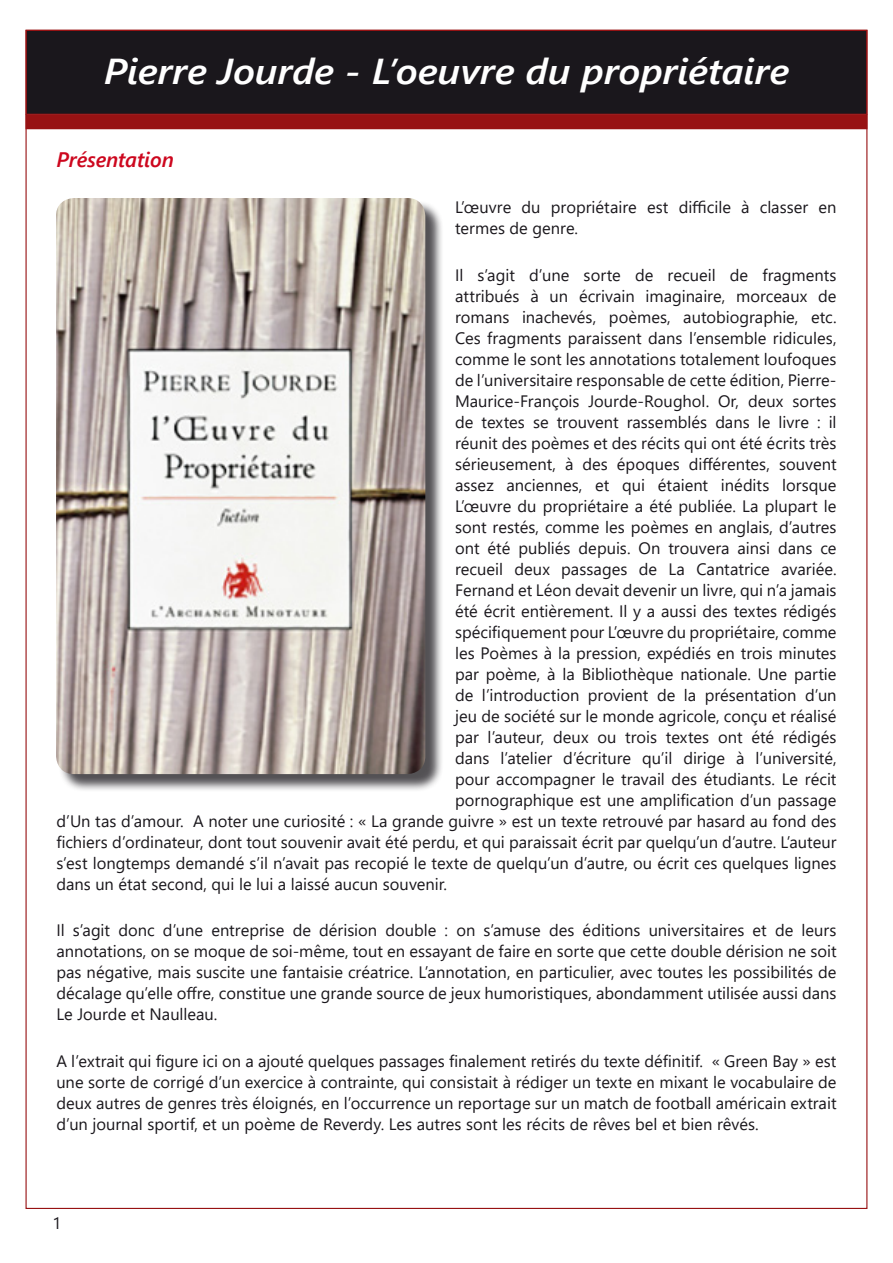
<style>
.page{position:relative;width:893px;height:1263px;background:#fff}
.page>*{position:absolute;margin:0;border:0;box-sizing:border-box;transform-origin:0 0}
.t1{font:italic 600 36px "Segoe UI";letter-spacing:-.005em;color:#fff;scale:1.1 1}
.Chapitre{font:italic 600 21px "Segoe UI";letter-spacing:-.01em;color:#cd071e}
.paragraphe{font:16.5px/21px "Segoe UI";color:#1a171c;text-align:justify}
</style>
<div class="page">
<div style="left:26px;top:30px;width:841px;height:84px;background:#1a171c"></div>
<div style="left:26px;top:114px;width:841px;height:15px;background:#971213"></div>
<div style="left:58px;top:200px;width:386px;height:593px;background:#1a171c;opacity:.75"></div>
<img style="left:56px;top:198px;width:369px;height:576px">
<h1 class="t1" style="left:104px;top:42px;width:625px">Pierre Jourde - L’oeuvre du propriétaire</h1>
<p class="Chapitre" style="left:56px;top:142px;width:119px">Présentation</p>
<p class="paragraphe" style="left:455px;top:197px;width:383px">L’œuvre du propriétaire est difficile à classer en termes de genre.</p>
<p class="paragraphe" style="left:455px;top:264px;width:383px">Il s’agit d’une sorte de recueil de fragments</p>
<p class="paragraphe" style="left:455px;top:285px;width:383px">attribués à un écrivain imaginaire, morceaux de</p>
<p class="paragraphe" style="left:455px;top:306px;width:383px">romans inachevés, poèmes, autobiographie, etc.</p>
<p class="paragraphe" style="left:455px;top:327px;width:383px">Ces fragments paraissent dans l’ensemble ridicules,</p>
<p class="paragraphe" style="left:455px;top:348px;width:383px">comme le sont les annotations totalement loufoques</p>
<p class="paragraphe" style="left:455px;top:369px;width:383px">de l’universitaire responsable de cette édition, Pierre-</p>
<p class="paragraphe" style="left:455px;top:390px;width:383px">Maurice-François Jourde-Roughol. Or, deux sortes</p>
<p class="paragraphe" style="left:455px;top:411px;width:383px">de textes se trouvent rassemblés dans le livre : il</p>
<p class="paragraphe" style="left:455px;top:432px;width:383px">réunit des poèmes et des récits qui ont été écrits très</p>
<p class="paragraphe" style="left:455px;top:453px;width:383px">sérieusement, à des époques différentes, souvent</p>
<p class="paragraphe" style="left:455px;top:474px;width:383px">assez anciennes, et qui étaient inédits lorsque</p>
<p class="paragraphe" style="left:455px;top:495px;width:383px">L’œuvre du propriétaire a été publiée. La plupart le</p>
<p class="paragraphe" style="left:455px;top:516px;width:383px">sont restés, comme les poèmes en anglais, d’autres</p>
<p class="paragraphe" style="left:455px;top:537px;width:383px">ont été publiés depuis. On trouvera ainsi dans ce</p>
<p class="paragraphe" style="left:455px;top:558px;width:383px">recueil deux passages de La Cantatrice avariée.</p>
<p class="paragraphe" style="left:455px;top:579px;width:383px">Fernand et Léon devait devenir un livre, qui n’a jamais</p>
<p class="paragraphe" style="left:455px;top:600px;width:383px">été écrit entièrement. Il y a aussi des textes rédigés</p>
<p class="paragraphe" style="left:455px;top:621px;width:383px">spécifiquement pour L’œuvre du propriétaire, comme</p>
<p class="paragraphe" style="left:455px;top:642px;width:383px">les Poèmes à la pression, expédiés en trois minutes</p>
<p class="paragraphe" style="left:455px;top:663px;width:383px">par poème, à la Bibliothèque nationale. Une partie</p>
<p class="paragraphe" style="left:455px;top:684px;width:383px">de l’introduction provient de la présentation d’un</p>
<p class="paragraphe" style="left:455px;top:705px;width:383px">jeu de société sur le monde agricole, conçu et réalisé</p>
<p class="paragraphe" style="left:455px;top:726px;width:383px">par l’auteur, deux ou trois textes ont été rédigés</p>
<p class="paragraphe" style="left:455px;top:747px;width:383px">dans l’atelier d’écriture qu’il dirige à l’université,</p>
<p class="paragraphe" style="left:455px;top:768px;width:383px">pour accompagner le travail des étudiants. Le récit</p>
<p class="paragraphe" style="left:455px;top:789px;width:383px">pornographique est une amplification d’un passage</p>
<p class="paragraphe" style="left:56px;top:810px;width:782px">d’Un tas d’amour. A noter une curiosité : « La grande guivre » est un texte retrouvé par hasard au fond des</p>
<p class="paragraphe" style="left:56px;top:831px;width:782px">fichiers d’ordinateur, dont tout souvenir avait été perdu, et qui paraissait écrit par quelqu’un d’autre. L’auteur</p>
<p class="paragraphe" style="left:56px;top:852px;width:782px">s’est longtemps demandé s’il n’avait pas recopié le texte de quelqu’un d’autre, ou écrit ces quelques lignes</p>
<p class="paragraphe" style="left:56px;top:873px;width:392px">dans un état second, qui le lui a laissé aucun souvenir.</p>
<p class="paragraphe" style="left:56px;top:920px;width:782px">Il s’agit donc d’une entreprise de dérision double : on s’amuse des éditions universitaires et de leurs annotations, on se moque de soi-même, tout en essayant de faire en sorte que cette double dérision ne soit pas négative, mais suscite une fantaisie créatrice. L’annotation, en particulier, avec toutes les possibilités de décalage qu’elle offre, constitue une grande source de jeux humoristiques, abondamment utilisée aussi dans Le Jourde et Naulleau.</p>
<p class="paragraphe" style="left:56px;top:1050px;width:782px">A l’extrait qui figure ici on a ajouté quelques passages finalement retirés du texte définitif. « Green Bay » est une sorte de corrigé d’un exercice à contrainte, qui consistait à rédiger un texte en mixant le vocabulaire de deux autres de genres très éloignés, en l’occurrence un reportage sur un match de football américain extrait d’un journal sportif, et un poème de Reverdy. Les autres sont les récits de rêves bel et bien rêvés.</p>
<p class="paragraphe" style="left:52px;top:1212px;width:10px">1</p>
</div>
